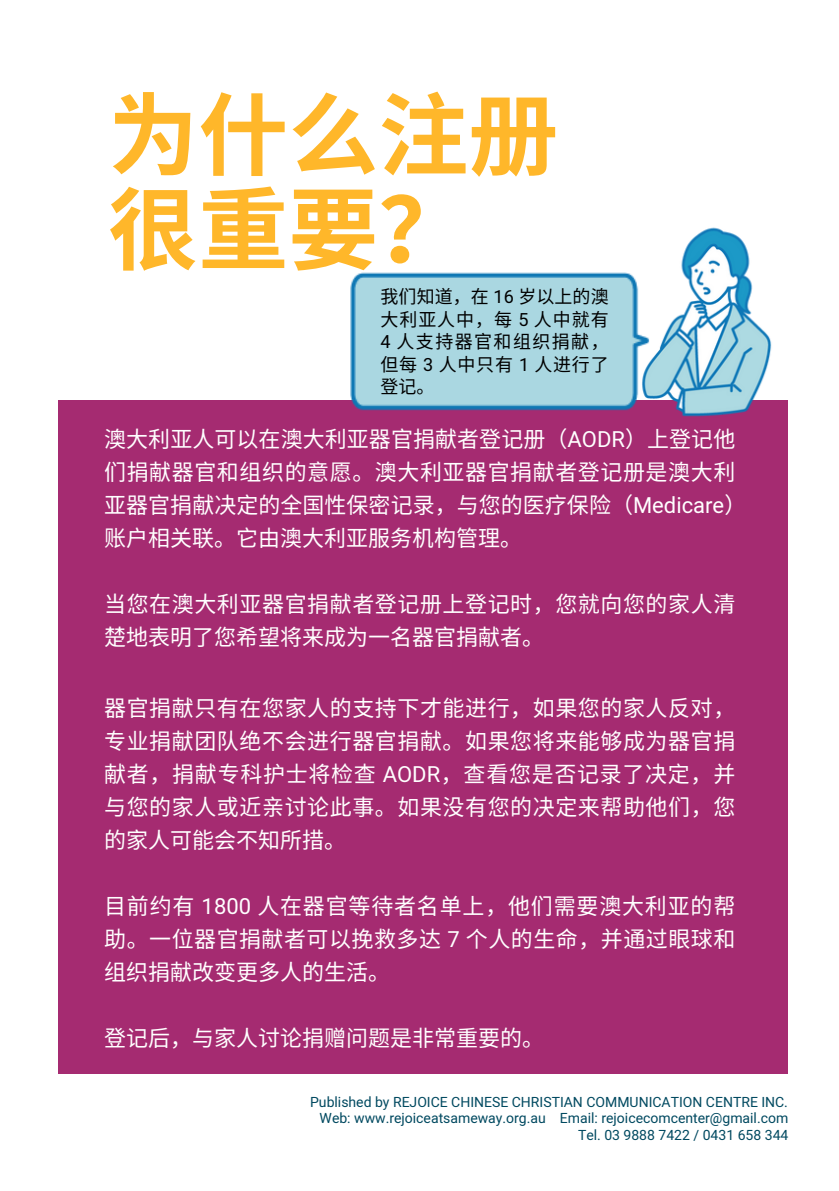
<style>
.page{position:relative;width:839px;height:1191px;background:#fff}
.page>*{position:absolute;margin:0;border:0;box-sizing:border-box;transform-origin:0 0}
.t1{font:700 90px/94.4px "Noto Sans CJ Ksc";color:#ffb72a}
.t2{font:22px/33px "Noto Sans CJ Ksc";letter-spacing:.02em;color:#fff}
.t3{font:22px "Noto Sans CJ Ksc";color:#fff}
.t4{font:18px/22.4px "Noto Sans CJ Ksc";letter-spacing:.045em;color:#000;text-align:justify}
.t5{font:14px "Mardoto";color:#004960}
.s1{font-family:"Mardoto"}
</style>
<div class="page">
<div style="left:58px;top:401px;width:729px;height:673px;background:#a52b71"></div>
<img style="left:657px;top:227px;width:131px;height:220px">
<img style="left:267px;top:272px;width:390px;height:139px">
<h4 class="t1" style="left:108px;top:83px;width:451px">为什么注册很重要？</h4>
<h3 class="t4" style="left:380px;top:285px;width:230px">我们知道，在 <span class="s1">16</span> 岁以上的澳大利亚人中，每 <span class="s1">5</span> 人中就有<span class="s1">4</span> 人支持器官和组织捐献，但每 <span class="s1">3</span> 人中只有 <span class="s1">1</span> 人进行了登记。</h3>
<p class="t2" style="left:104px;top:421px;width:643px">澳大利亚人可以在澳大利亚器官捐献者登记册（<span class="s1">AODR</span>）上登记他们捐献器官和组织的意愿。澳大利亚器官捐献者登记册是澳大利亚器官捐献决定的全国性保密记录，与您的医疗保险（<span class="s1">Medicare</span>）账户相关联。它由澳大利亚服务机构管理。</p>
<p class="t2" style="left:104px;top:586px;width:632px">当您在澳大利亚器官捐献者登记册上登记时，您就向您的家人清楚地表明了您希望将来成为一名器官捐献者。</p>
<h3 class="t2" style="left:104px;top:690px;width:632px;text-align:justify">器官捐献只有在您家人的支持下才能进行，如果您的家人反对，专业捐献团队绝不会进行器官捐献。如果您将来能够成为器官捐献者，捐献专科护士将检查 <span class="s1">AODR</span>，查看您是否记录了决定，并与您的家人或近亲讨论此事。如果没有您的决定来帮助他们，您的家人可能会不知所措。</h3>
<h2 class="t2" style="left:104px;top:888px;width:632px;text-align:justify">目前约有 <span class="s1">1800</span> 人在器官等待者名单上，他们需要澳大利亚的帮助。一位器官捐献者可以挽救多达 <span class="s1">7</span> 个人的生命，并通过眼球和组织捐献改变更多人的生活。</h2>
<h3 class="t3" style="left:104px;top:1020px;width:441px">登记后，与家人讨论捐赠问题是非常重要的。</h3>
<h3 class="t5" style="left:310px;top:1094px;width:479px">Published by REJOICE CHINESE CHRISTIAN COMMUNICATION CENTRE INC.</h3>
<p class="t5" style="left:319px;top:1110px;width:470px">Web: www.rejoiceatsameway.org.au Email: rejoicecomcenter@gmail.com</p>
<p class="t5" style="left:578px;top:1127px;width:212px">Tel. 03 9888 7422 / 0431 658 344</p>
</div>
